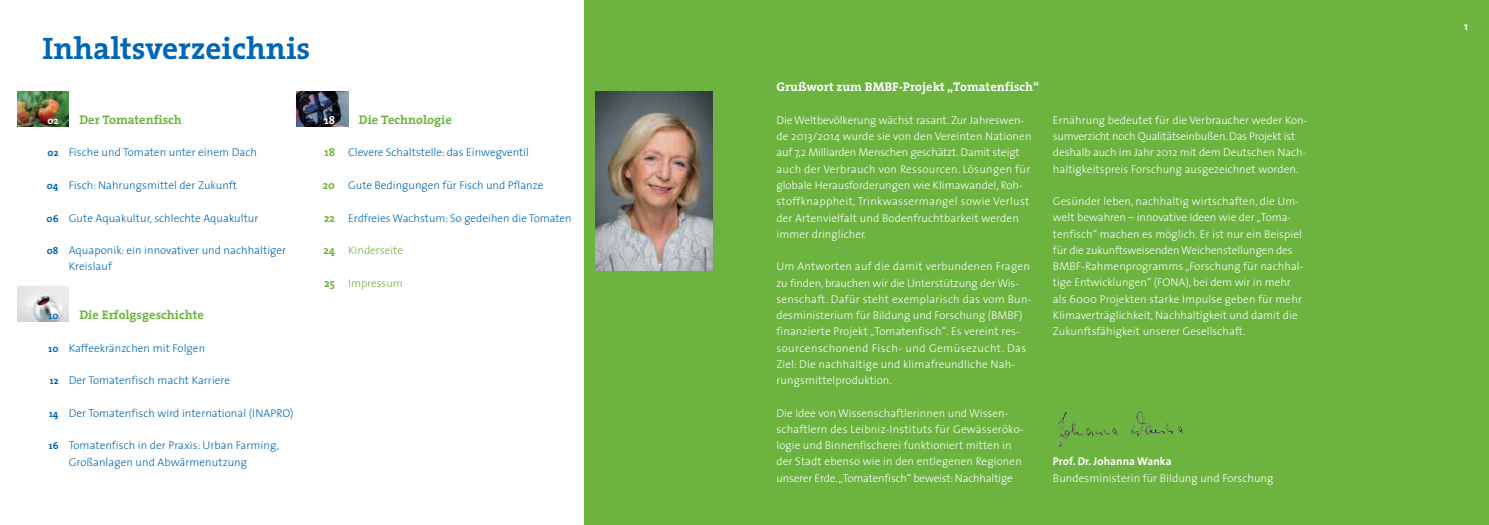
<style>
.page{position:relative;width:1489px;height:525px;background:#fff}
.page>*{position:absolute;margin:0;border:0;box-sizing:border-box;transform-origin:0 0}
.t1{font:700 31.25px "The Serif";color:#0066b3}
.t2{font:700 12.5px "The Serif";letter-spacing:.005em;color:#6cb33f}
.t3{font:700 12.5px "The Serif";letter-spacing:.005em;color:#fff}
.t4{font:300 11.25px/16.2px "The Sans";letter-spacing:.005em;color:#fff}
.t5{font:300 11.25px/16.2px "The Sans";letter-spacing:.005em;color:#0066b3}
.t6{font:700 11.25px "The Sans";letter-spacing:.005em;color:#fff}
.t7{font:300 11.25px "The Sans";color:#6cb33f}
.t8{font:700 11.25px "The Serif";color:#6cb33f}
.t9{font:700 11.25px "The Serif";color:#fff}
.t10{font:700 10px "The Serif";color:#0066b3}
.t11{font:700 10px "The Serif";color:#fff}
</style>
<div class="page">
<div style="left:585px;top:0;width:903px;height:524px;background:#6cb33f"></div>
<img style="left:17px;top:91px;width:52px;height:35px">
<img style="left:296px;top:91px;width:52px;height:35px">
<img style="left:1057px;top:411px;width:126px;height:37px">
<img style="left:17px;top:286px;width:52px;height:35px">
<img style="left:595px;top:91px;width:117px;height:179px">
<h1 class="t1" style="left:43px;top:22px;width:269px">Inhaltsverzeichnis</h1>
<p class="t11" style="left:48px;top:112px;width:12px">02</p>
<p class="t10" style="left:48px;top:145px;width:12px">02</p>
<p class="t10" style="left:47px;top:177px;width:13px">04</p>
<p class="t10" style="left:47px;top:210px;width:13px">06</p>
<p class="t10" style="left:47px;top:242px;width:13px">08</p>
<p class="t10" style="left:49px;top:307px;width:11px">10</p>
<p class="t10" style="left:49px;top:340px;width:11px">10</p>
<p class="t10" style="left:50px;top:372px;width:10px">12</p>
<p class="t10" style="left:49px;top:405px;width:11px">14</p>
<p class="t10" style="left:49px;top:437px;width:11px">16</p>
<p class="t2" style="left:79px;top:109px;width:104px">Der Tomatenfisch</p>
<p class="t5" style="left:69px;top:144px;width:190px">Fische und Tomaten unter einem Dach</p>
<p class="t5" style="left:69px;top:176px;width:169px">Fisch: Nahrungsmittel der Zukunft</p>
<p class="t5" style="left:69px;top:209px;width:191px">Gute Aquakultur, schlechte Aquakultur</p>
<p class="t5" style="left:69px;top:241px;width:219px">Aquaponik: ein innovativer und nachhaltiger<br>Kreislauf</p>
<p class="t2" style="left:79px;top:304px;width:126px">Die Erfolgsgeschichte</p>
<p class="t5" style="left:69px;top:339px;width:138px">Kaffeekränzchen mit Folgen</p>
<p class="t5" style="left:69px;top:371px;width:163px">Der Tomatenfisch macht Karriere</p>
<p class="t5" style="left:69px;top:404px;width:226px">Der Tomatenfisch wird international (INAPRO)</p>
<p class="t5" style="left:69px;top:436px;width:212px">Tomatenfisch in der Praxis: Urban Farming,<br>Großanlagen und Abwärmenutzung</p>
<p class="t9" style="left:324px;top:111px;width:12px">18</p>
<p class="t8" style="left:324px;top:143px;width:12px">18</p>
<p class="t8" style="left:323px;top:176px;width:14px">20</p>
<p class="t8" style="left:324px;top:208px;width:12px">22</p>
<p class="t8" style="left:323px;top:241px;width:13px">24</p>
<p class="t8" style="left:324px;top:273px;width:12px">25</p>
<p class="t2" style="left:359px;top:109px;width:95px">Die Technologie</p>
<p class="t5" style="left:348px;top:144px;width:182px">Clevere Schaltstelle: das Einwegventil</p>
<p class="t5" style="left:348px;top:176px;width:197px">Gute Bedingungen für Fisch und Pflanze</p>
<p class="t5" style="left:348px;top:209px;width:225px">Erdfreies Wachstum: So gedeihen die Tomaten</p>
<p class="t7" style="left:348px;top:241px;width:56px">Kinderseite</p>
<p class="t7" style="left:348px;top:273px;width:56px">Impressum</p>
<p class="t3" style="left:776px;top:77px;width:264px">Grußwort zum BMBF-Projekt „Tomatenfisch“</p>
<p class="t4" style="left:776px;top:111px;width:256px">Die Weltbevölkerung wächst rasant. Zur Jahreswen&shy;de 2013/2014 wurde sie von den Vereinten Nationen auf 7,2 Milliarden Menschen geschätzt. Damit steigt auch der Verbrauch von Ressourcen. Lösungen für globale Herausforderungen wie Klimawandel, Roh&shy;stoffknappheit, Trinkwassermangel sowie Verlust der Artenvielfalt und Bodenfruchtbarkeit werden immer dringlicher.</p>
<p class="t4" style="left:776px;top:258px;width:256px">Um Antworten auf die damit verbundenen Fragen zu finden, brauchen wir die Unterstützung der Wis&shy;senschaft. Dafür steht exemplarisch das vom Bun&shy;desministerium für Bildung und Forschung (BMBF) finanzierte Projekt „Tomatenfisch“. Es vereint res&shy;sourcenschonend Fisch- und Gemüsezucht. Das Ziel: Die nachhaltige und klimafreundliche Nah&shy;rungsmittelproduktion.</p>
<p class="t4" style="left:776px;top:404px;width:249px">Die Idee von Wissenschaftlerinnen und Wissen&shy;schaftlern des Leibniz-Instituts für Gewässeröko&shy;logie und Binnenfischerei funktioniert mitten in der Stadt ebenso wie in den entlegenen Regionen unserer Erde. „Tomatenfisch“ beweist: Nachhaltige</p>
<p class="t4" style="left:1052px;top:111px;width:256px">Ernährung bedeutet für die Verbraucher weder Kon&shy;sumverzicht noch Qualitätseinbußen. Das Projekt ist deshalb auch im Jahr 2012 mit dem Deutschen Nach&shy;haltigkeitspreis Forschung ausgezeichnet worden.</p>
<p class="t4" style="left:1052px;top:193px;width:252px">Gesünder leben, nachhaltig wirtschaften, die Um&shy;welt bewahren – innovative Ideen wie der „Toma&shy;tenfisch“ machen es möglich. Er ist nur ein Beispiel für die zukunftsweisenden Weichenstellungen des BMBF-Rahmenprogramms „Forschung für nachhal&shy;tige Entwicklungen“ (FONA), bei dem wir in mehr als 6000 Projekten starke Impulse geben für mehr Klimaverträglichkeit, Nachhaltigkeit und damit die Zukunftsfähigkeit unserer Gesellschaft.</p>
<p class="t6" style="left:1052px;top:452px;width:120px">Prof. Dr. Johanna Wanka</p>
<p class="t4" style="left:1052px;top:469px;width:222px">Bundesministerin für Bildung und Forschung</p>
<p class="t6" style="left:1463px;top:16px;width:5px">1</p>
</div>
